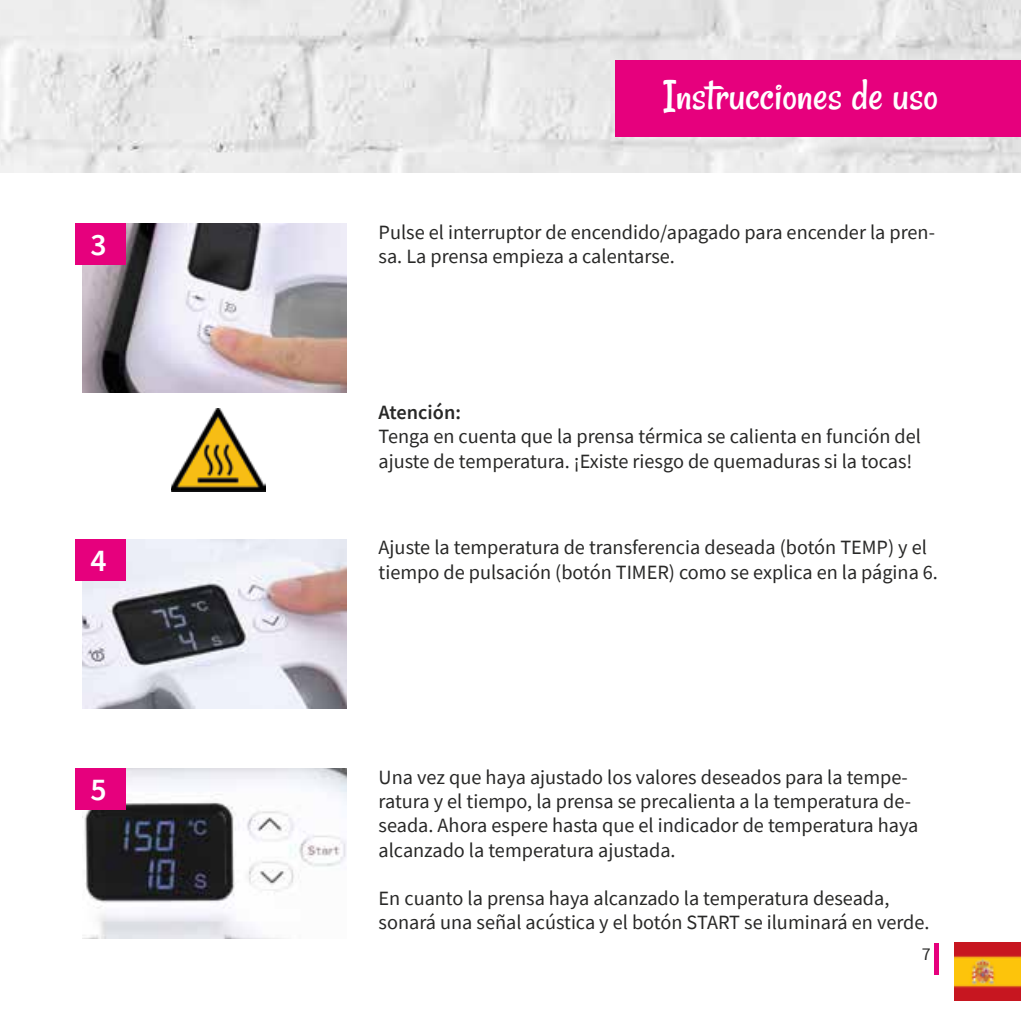
<style>
.page{position:relative;width:1021px;height:1021px;background:#fff}
.page>*{position:absolute;margin:0;border:0;box-sizing:border-box;transform-origin:0 0}
.t1{font:45px "Rancho";color:#fff}
.t2{font:600 31.5px "Source Sans Pro";color:#fff}
.t3{font:20.25px/24.3px "Source Sans Pro";color:#282827}
.t4{font:600 20.25px "Source Sans Pro";color:#282827}
.t5{font:18px "Source Sans Pro";color:#282827}
</style>
<div class="page">
<div style="left:933px;top:943px;width:5px;height:31px;background:#e6007d"></div>
<img style="left:954px;top:942px;width:66px;height:58px">
<img style="left:0;top:0;width:1020px;height:172px">
<div style="left:615px;top:60px;width:405px;height:76px;background:#e6007d"></div>
<img style="left:83px;top:223px;width:264px;height:170px">
<div style="left:75px;top:223px;width:51px;height:42px;background:#e6007d"></div>
<img style="left:83px;top:539px;width:264px;height:170px">
<div style="left:75px;top:539px;width:51px;height:42px;background:#e6007d"></div>
<img style="left:171px;top:408px;width:94px;height:83px">
<img style="left:84px;top:768px;width:263px;height:170px">
<div style="left:75px;top:768px;width:51px;height:42px;background:#e6007d"></div>
<h1 class="t1" style="left:663px;top:69px;width:276px">Instrucciones de uso</h1>
<h2 class="t2" style="left:91px;top:224px;width:18px">3</h2>
<p class="t3" style="left:378px;top:219px;width:558px">Pulse el interruptor de encendido/apagado para encender la pren&shy;sa. La prensa empieza a calentarse.</p>
<h2 class="t2" style="left:91px;top:539px;width:18px">4</h2>
<p class="t4" style="left:378px;top:399px;width:84px">Atención:</p>
<p class="t3" style="left:378px;top:424px;width:544px">Tenga en cuenta que la prensa térmica se calienta en función del ajuste de temperatura. ¡Existe riesgo de quemaduras si la tocas!</p>
<p class="t3" style="left:378px;top:535px;width:561px">Ajuste la temperatura de transferencia deseada (botón TEMP) y el tiempo de pulsación (botón TIMER) como se explica en la página 6.</p>
<h2 class="t2" style="left:91px;top:768px;width:18px">5</h2>
<p class="t3" style="left:378px;top:764px;width:541px">Una vez que haya ajustado los valores deseados para la tempe&shy;ratura y el tiempo, la prensa se precalienta a la temperatura de&shy;seada. Ahora espere hasta que el indicador de temperatura haya alcanzado la temperatura ajustada.</p>
<p class="t3" style="left:378px;top:886px;width:552px">En cuanto la prensa haya alcanzado la temperatura deseada, sonará una señal acústica y el botón START se iluminará en verde.</p>
<p class="t5" style="left:921px;top:942px;width:10px">7</p>
</div>
